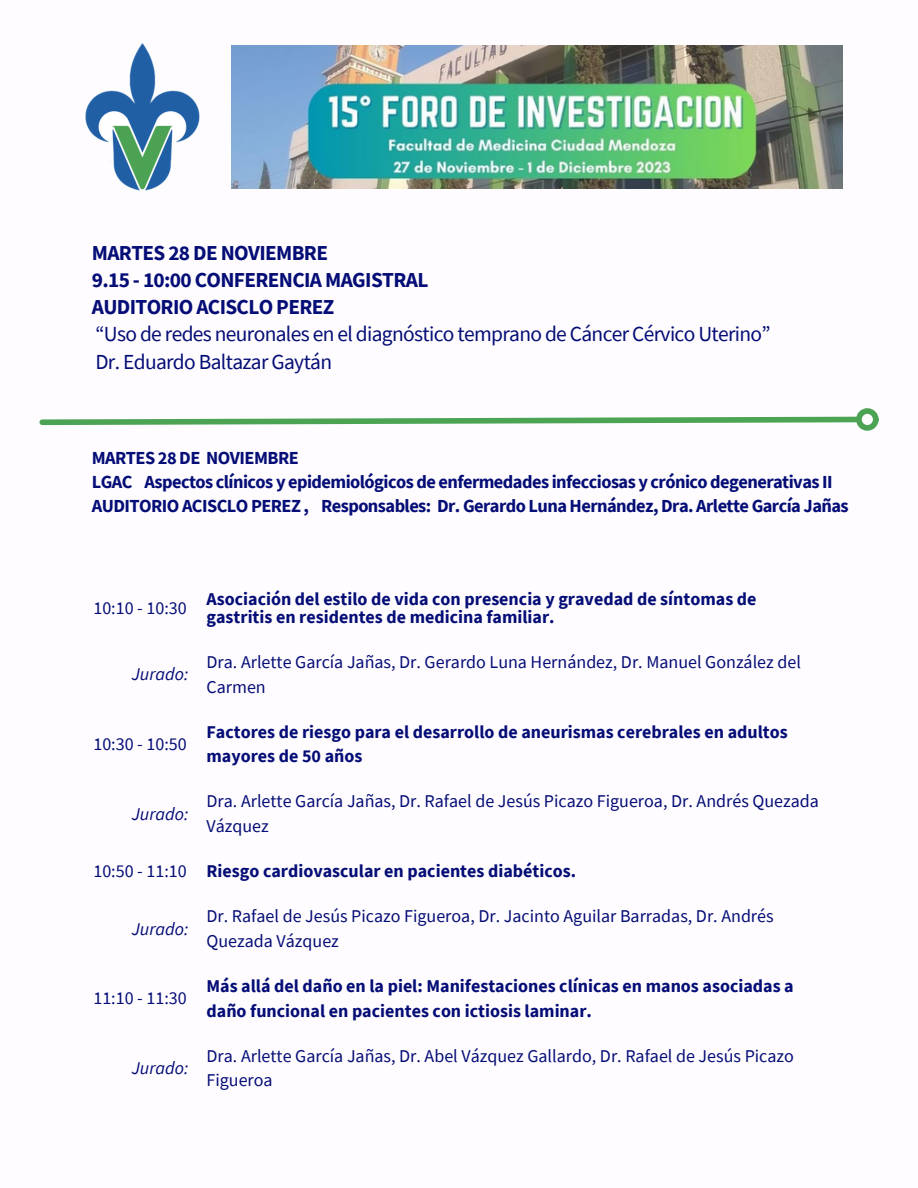
<style>
.page{position:relative;width:918px;height:1188px;background:#fff}
.page>*{position:absolute;margin:0;border:0;box-sizing:border-box;transform-origin:0 0}
.t1{font:21.45px "Source Sans Pro";letter-spacing:-.03em;color:#050d76}
.t2{font:700 21.3px "Source Sans Pro";letter-spacing:-.03em;color:#050d76}
.t3{font:700 18.45px "Source Sans Pro";letter-spacing:-.03em;color:#050d76}
.t4{font:18px/24.8px "Source Sans Pro";color:#050d76}
.t5{font:700 18px/24.8px "Source Sans Pro";color:#050d76}
.t6{font:italic 18px "Source Sans Pro";color:#050d76}
</style>
<div class="page">
<img style="left:85px;top:43px;width:115px;height:148px">
<img style="left:231px;top:46px;width:611px;height:142px">
<svg style="left:39px;top:415px;width:819px;height:11px"></svg>
<div style="left:856px;top:408px;width:23px;height:23px;border:6px solid #4da354;border-radius:50%"></div>
<p class="t2" style="left:92px;top:239px;width:238px">MARTES 28 DE NOVIEMBRE</p>
<p class="t2" style="left:92px;top:266px;width:338px">9.15 - 10:00 CONFERENCIA MAGISTRAL</p>
<p class="t2" style="left:92px;top:293px;width:244px">AUDITORIO ACISCLO PEREZ</p>
<p class="t1" style="left:95px;top:319px;width:677px">“Uso de redes neuronales en el diagnóstico temprano de Cáncer Cérvico Uterino”</p>
<p class="t1" style="left:95px;top:348px;width:238px">Dr. Eduardo Baltazar Gaytán</p>
<p class="t3" style="left:92px;top:446px;width:209px">MARTES 28 DE NOVIEMBRE</p>
<p class="t3" style="left:92px;top:470px;width:742px">LGAC Aspectos clínicos y epidemiológicos de enfermedades infecciosas y crónico degenerativas II</p>
<p class="t3" style="left:92px;top:493px;width:758px">AUDITORIO ACISCLO PEREZ , Responsables: Dr. Gerardo Luna Hernández, Dra. Arlette García Jañas</p>
<p class="t4" style="left:93px;top:595px;width:95px">10:10 - 10:30</p>
<p class="t6" style="left:132px;top:663px;width:58px">Jurado:</p>
<p class="t4" style="left:93px;top:731px;width:95px">10:30 - 10:50</p>
<p class="t6" style="left:132px;top:802px;width:58px">Jurado:</p>
<p class="t5" style="left:207px;top:590px;width:552px;line-height:18px">Asociación del estilo de vida con presencia y gravedad de síntomas de gastritis en residentes de medicina familiar.</p>
<p class="t4" style="left:207px;top:649px;width:596px">Dra. Arlette García Jañas, Dr. Gerardo Luna Hernández, Dr. Manuel González del<br>Carmen</p>
<p class="t5" style="left:207px;top:719px;width:583px">Factores de riesgo para el desarrollo de aneurismas cerebrales en adultos mayores de 50 años</p>
<p class="t4" style="left:207px;top:789px;width:614px">Dra. Arlette García Jañas, Dr. Rafael de Jesús Picazo Figueroa, Dr. Andrés Quezada<br>Vázquez</p>
<p class="t4" style="left:93px;top:858px;width:95px">10:50 - 11:10</p>
<p class="t5" style="left:207px;top:858px;width:371px">Riesgo cardiovascular en pacientes diabéticos.</p>
<p class="t6" style="left:132px;top:917px;width:58px">Jurado:</p>
<p class="t4" style="left:93px;top:986px;width:95px">11:10 - 11:30</p>
<p class="t6" style="left:132px;top:1056px;width:58px">Jurado:</p>
<p class="t4" style="left:207px;top:903px;width:569px">Dr. Rafael de Jesús Picazo Figueroa, Dr. Jacinto Aguilar Barradas, Dr. Andrés<br>Quezada Vázquez</p>
<p class="t5" style="left:207px;top:973px;width:589px">Más allá del daño en la piel: Manifestaciones clínicas en manos asociadas a daño funcional en pacientes con ictiosis laminar.</p>
<p class="t4" style="left:207px;top:1043px;width:589px">Dra. Arlette García Jañas, Dr. Abel Vázquez Gallardo, Dr. Rafael de Jesús Picazo<br>Figueroa</p>
</div>
